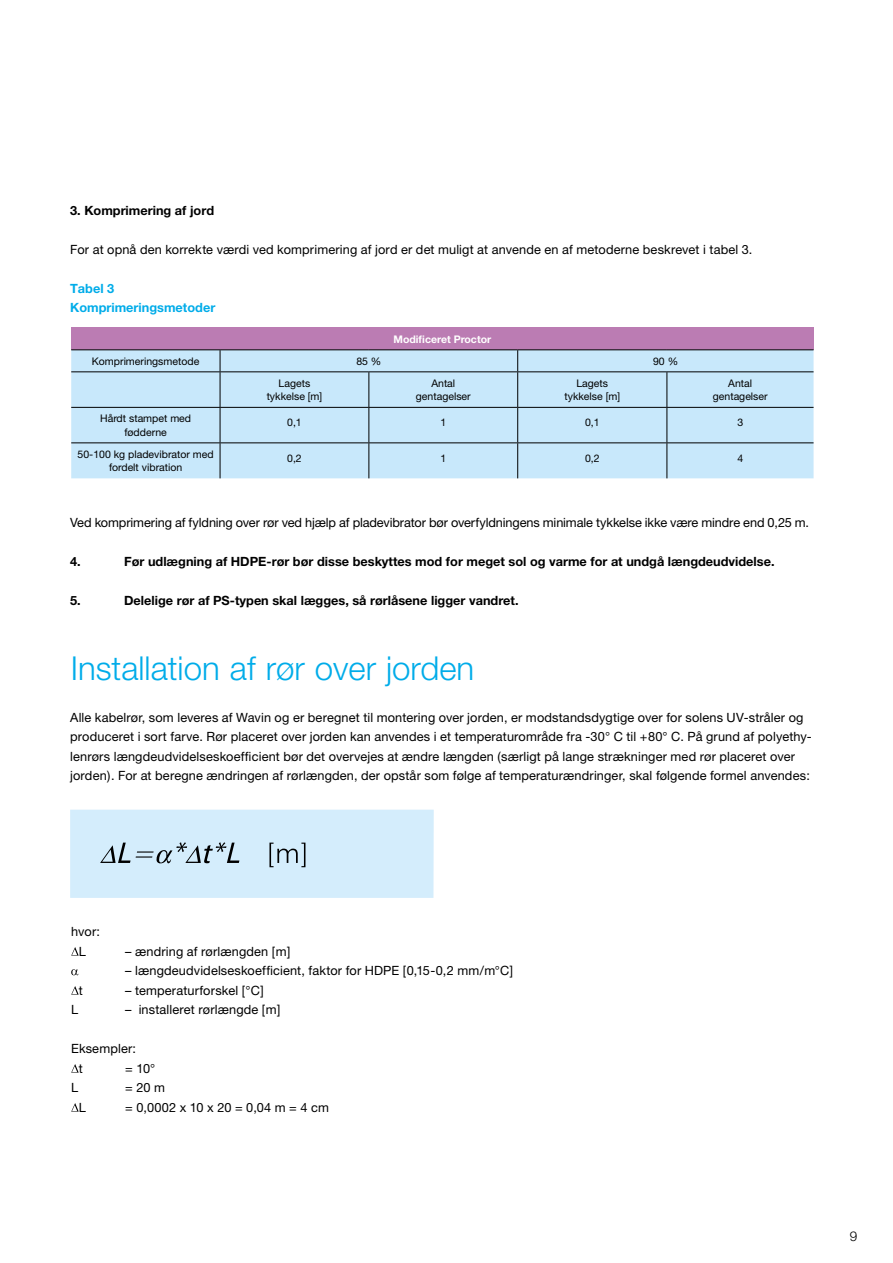
<style>
.page{position:relative;width:893px;height:1263px;background:#fff}
.page>*{position:absolute;margin:0;border:0;box-sizing:border-box;transform-origin:0 0}
.t1{font:300 33px "Helvetica Neue";color:#00ace9}
.t2{font:300 13.5px "Helvetica Neue";color:#000}
.t3{font:12.75px/19.5px "Helvetica Neue";letter-spacing:.01em;color:#000}
.t4{font:700 12.75px "Helvetica Neue";color:#000}
.t5{font:12.75px "Helvetica Neue";letter-spacing:-.01em;color:#000}
.t6{font:700 12.75px/19.5px "Helvetica Neue";color:#00ace9}
.t7{font:10.5px/13.5px "Helvetica Neue";color:#000;text-align:center}
.t8{font:700 10.5px "Helvetica Neue";color:#fff}
</style>
<div class="page">
<div style="left:70px;top:810px;width:364px;height:88px;background:#d4edfc"></div>
<div style="left:71px;top:328px;width:743px;height:22px;background:#bb7cb3"></div>
<div style="left:71px;top:350px;width:743px;height:128px;background:#c8e8fb"></div>
<hr style="left:71px;top:349px;width:149px;height:1px;background:#000">
<hr style="left:220px;top:349px;width:149px;height:1px;background:#000">
<svg style="left:220px;top:350px;width:1px;height:21px"></svg>
<hr style="left:369px;top:349px;width:149px;height:1px;background:#000">
<hr style="left:518px;top:349px;width:149px;height:1px;background:#000">
<svg style="left:517px;top:350px;width:1px;height:21px"></svg>
<hr style="left:667px;top:349px;width:147px;height:1px;background:#000">
<hr style="left:71px;top:371px;width:149px;height:1px;background:#000">
<hr style="left:220px;top:371px;width:149px;height:1px;background:#000">
<hr style="left:220px;top:372px;width:1px;height:35px;background:#000">
<hr style="left:369px;top:371px;width:149px;height:1px;background:#000">
<hr style="left:368px;top:372px;width:1px;height:35px;background:#000">
<hr style="left:518px;top:371px;width:149px;height:1px;background:#000">
<hr style="left:517px;top:372px;width:1px;height:35px;background:#000">
<hr style="left:667px;top:371px;width:147px;height:1px;background:#000">
<hr style="left:666px;top:372px;width:1px;height:35px;background:#000">
<hr style="left:71px;top:407px;width:149px;height:1px;background:#000">
<hr style="left:220px;top:407px;width:149px;height:1px;background:#000">
<hr style="left:220px;top:408px;width:1px;height:34px;background:#000">
<hr style="left:369px;top:407px;width:149px;height:1px;background:#000">
<hr style="left:368px;top:408px;width:1px;height:34px;background:#000">
<hr style="left:518px;top:407px;width:149px;height:1px;background:#000">
<hr style="left:517px;top:408px;width:1px;height:34px;background:#000">
<hr style="left:667px;top:407px;width:147px;height:1px;background:#000">
<hr style="left:666px;top:408px;width:1px;height:34px;background:#000">
<hr style="left:71px;top:442px;width:149px;height:1px;background:#000">
<hr style="left:220px;top:442px;width:149px;height:1px;background:#000">
<hr style="left:220px;top:443px;width:1px;height:35px;background:#000">
<hr style="left:369px;top:442px;width:149px;height:1px;background:#000">
<hr style="left:368px;top:443px;width:1px;height:35px;background:#000">
<hr style="left:518px;top:442px;width:149px;height:1px;background:#000">
<hr style="left:517px;top:443px;width:1px;height:35px;background:#000">
<hr style="left:667px;top:442px;width:147px;height:1px;background:#000">
<hr style="left:666px;top:443px;width:1px;height:35px;background:#000">
<svg style="left:71px;top:947px;width:8px;height:9px"></svg>
<svg style="left:71px;top:969px;width:7px;height:6px"></svg>
<svg style="left:71px;top:986px;width:8px;height:9px"></svg>
<svg style="left:71px;top:1064px;width:8px;height:9px"></svg>
<svg style="left:71px;top:1103px;width:8px;height:9px"></svg>
<p class="t4" style="left:70px;top:202px;width:145px">3. Komprimering af jord</p>
<p class="t3" style="left:70px;top:239px;width:684px">For at opnå den korrekte værdi ved komprimering af jord er det muligt at anvende en af metoderne beskrevet i tabel 3.</p>
<p class="t6" style="left:70px;top:278px;width:147px">Tabel 3<br>Komprimeringsmetoder</p>
<p class="t8" style="left:394px;top:332px;width:99px">Modificeret Proctor</p>
<p class="t7" style="left:92px;top:354px;width:109px">Komprimeringsmetode</p>
<p class="t7" style="left:356px;top:354px;width:27px">85 %</p>
<p class="t7" style="left:653px;top:354px;width:27px">90 %</p>
<p class="t7" style="left:267px;top:376px;width:57px">Lagets tykkelse [m]</p>
<p class="t7" style="left:416px;top:376px;width:56px">Antal gentagelser</p>
<p class="t7" style="left:564px;top:376px;width:57px">Lagets tykkelse [m]</p>
<p class="t7" style="left:713px;top:376px;width:56px">Antal gentagelser</p>
<p class="t7" style="left:100px;top:412px;width:93px">Hårdt stampet med fødderne</p>
<p class="t7" style="left:287px;top:416px;width:16px">0,1</p>
<p class="t7" style="left:440px;top:416px;width:7px">1</p>
<p class="t7" style="left:585px;top:416px;width:16px">0,1</p>
<p class="t7" style="left:737px;top:416px;width:7px">3</p>
<p class="t7" style="left:78px;top:447px;width:138px">50-100 kg pladevibrator med fordelt vibration</p>
<p class="t7" style="left:287px;top:451px;width:16px">0,2</p>
<p class="t7" style="left:440px;top:451px;width:7px">1</p>
<p class="t7" style="left:585px;top:451px;width:16px">0,2</p>
<p class="t7" style="left:737px;top:451px;width:7px">4</p>
<p class="t5" style="left:70px;top:514px;width:740px">Ved komprimering af fyldning over rør ved hjælp af pladevibrator bør overfyldningens minimale tykkelse ikke være mindre end 0,25 m.</p>
<p class="t4" style="left:70px;top:553px;width:12px">4.</p>
<p class="t4" style="left:124px;top:553px;width:652px">Før udlægning af HDPE-rør bør disse beskyttes mod for meget sol og varme for at undgå længdeudvidelse.</p>
<p class="t4" style="left:70px;top:592px;width:12px">5.</p>
<p class="t4" style="left:124px;top:592px;width:396px">Delelige rør af PS-typen skal lægges, så rørlåsene ligger vandret.</p>
<h1 class="t1" style="left:71px;top:648px;width:405px">Installation af rør over jorden</h1>
<p class="t3" style="left:70px;top:707px;width:743px">Alle kabelrør, som leveres af Wavin og er beregnet til montering over jorden, er modstandsdygtige over for solens UV-stråler og produceret i sort farve. Rør placeret over jorden kan anvendes i et temperaturområde fra -30° C til +80° C. På grund af polyethy&shy;lenrørs længdeudvidelseskoefficient bør det overvejes at ændre længden (særligt på lange strækninger med rør placeret over jorden). For at beregne ændringen af rørlængden, der opstår som følge af temperaturændringer, skal følgende formel anvendes:</p>
<p class="t3" style="left:71px;top:922px;width:30px;text-align:center">hvor:<br>L</p>
<p class="t3" style="left:125px;top:941px;width:167px">– ændring af rørlængden [m]</p>
<p class="t3" style="left:125px;top:961px;width:389px">– længdeudvidelseskoefficient, faktor for HDPE [0,15-0,2 mm/m°C]</p>
<p class="t3" style="left:79px;top:980px;width:6px">t</p>
<p class="t3" style="left:125px;top:980px;width:140px">– temperaturforskel [°C]</p>
<p class="t3" style="left:71px;top:1000px;width:9px">L</p>
<p class="t3" style="left:125px;top:1000px;width:157px">– installeret rørlængde [m]</p>
<p class="t3" style="left:79px;top:1039px;width:59px;text-indent:-7px">Eksempler: t</p>
<p class="t3" style="left:125px;top:1058px;width:32px">= 10°</p>
<p class="t3" style="left:71px;top:1078px;width:9px">L</p>
<p class="t3" style="left:125px;top:1078px;width:41px">= 20 m</p>
<p class="t3" style="left:79px;top:1097px;width:9px">L</p>
<p class="t3" style="left:125px;top:1097px;width:205px">= 0,0002 x 10 x 20 = 0,04 m = 4 cm</p>
<p class="t2" style="left:850px;top:1227px;width:9px">9</p>
</div>
